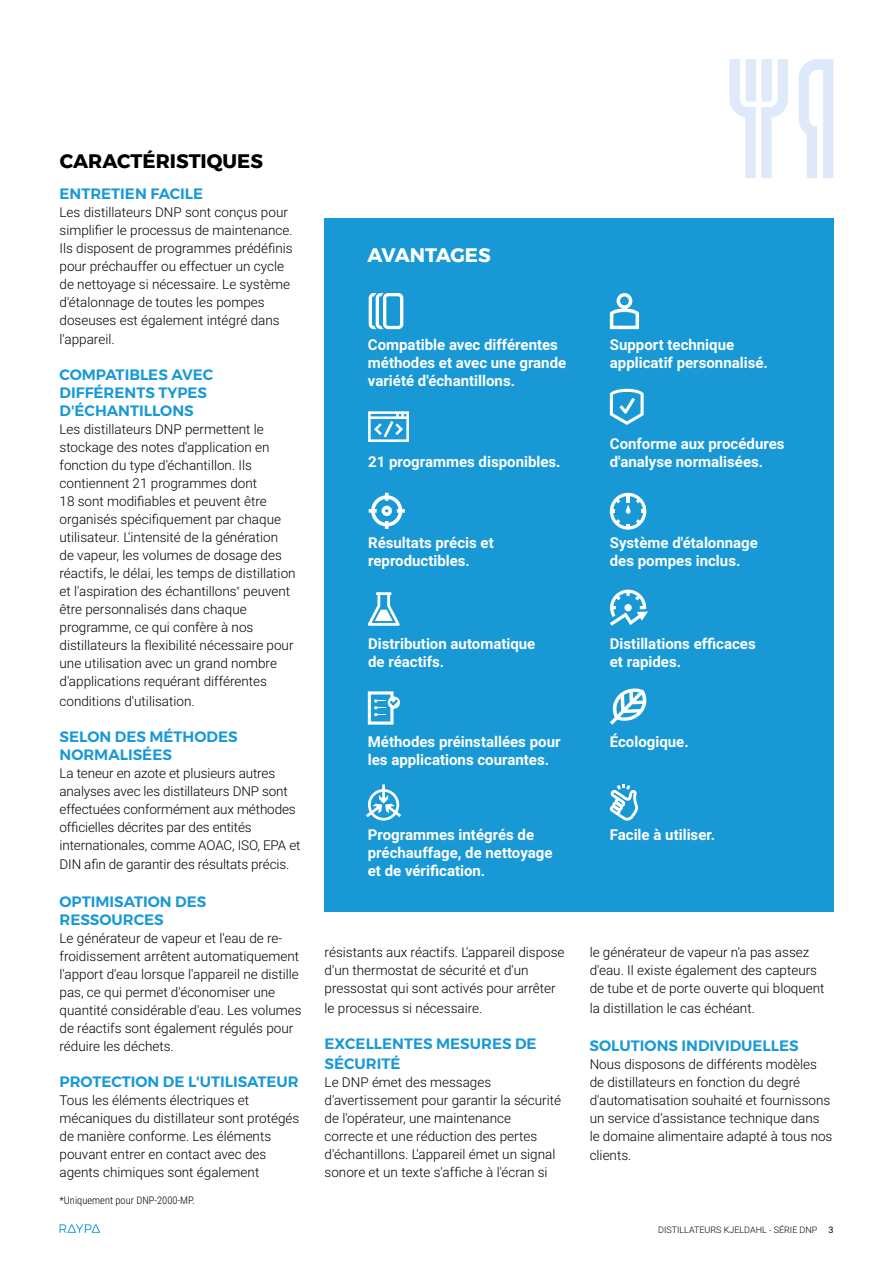
<style>
.page{position:relative;width:893px;height:1263px;background:#fff}
.page>*{position:absolute;margin:0;border:0;box-sizing:border-box;transform-origin:0 0}
.t1{font:700 19.5px "Montserrat";color:#000}
.t2{font:700 19.5px "Montserrat";letter-spacing:-.01em;color:#fff}
.t3{font:700 15px/18px "Roboto";color:#fff}
.t4{font:600 15px/18px "Montserrat";color:#1899d6}
.t5{font:300 13.5px/18px "Roboto";color:#000}
.t6{font:300 10.5px "Roboto Condensed";color:#000}
.t7{font:300 9px "Roboto";color:#000}
.s1{font-weight:400}
</style>
<div class="page">
<svg style="left:60px;top:1224px;width:40px;height:9px"></svg>
<svg style="left:799px;top:59px;width:34px;height:119px"></svg>
<svg style="left:729px;top:59px;width:59px;height:119px"></svg>
<div style="left:324px;top:219px;width:509px;height:693px;background:#1899d6"></div>
<svg style="left:610px;top:784px;width:28px;height:37px"></svg>
<svg style="left:369px;top:293px;width:34px;height:36px"></svg>
<svg style="left:610px;top:688px;width:37px;height:37px"></svg>
<svg style="left:610px;top:590px;width:38px;height:36px"></svg>
<svg style="left:368px;top:411px;width:41px;height:31px"></svg>
<svg style="left:610px;top:293px;width:29px;height:36px"></svg>
<svg style="left:610px;top:389px;width:34px;height:36px"></svg>
<svg style="left:369px;top:493px;width:36px;height:36px"></svg>
<svg style="left:368px;top:691px;width:32px;height:34px"></svg>
<svg style="left:366px;top:784px;width:35px;height:37px"></svg>
<svg style="left:368px;top:592px;width:32px;height:34px"></svg>
<svg style="left:610px;top:493px;width:36px;height:37px"></svg>
<h1 class="t1" style="left:60px;top:145px;width:205px">CARACTÉRISTIQUES</h1>
<p class="t4" style="left:60px;top:184px;width:145px">ENTRETIEN FACILE</p>
<p class="t5" style="left:60px;top:202px;width:235px">Les distillateurs DNP sont conçus pour simplifier le processus de maintenance.<br>Ils disposent de programmes prédéfinis pour préchauffer ou effectuer un cycle de nettoyage si nécessaire. Le système d'étalonnage de toutes les pompes doseuses est également intégré dans</p>
<p class="t5" style="left:60px;top:330px;width:57px">l'appareil.</p>
<p class="t4" style="left:60px;top:366px;width:155px">COMPATIBLES AVEC<br>DIFFÉRENTS TYPES<br>D'ÉCHANTILLONS</p>
<p class="t5" style="left:60px;top:420px;width:238px">Les distillateurs DNP permettent le stockage des notes d'application en fonction du type d'échantillon. Ils contiennent 21 programmes dont<br>18 sont modifiables et peuvent être organisés spécifiquement par chaque utilisateur. L'intensité de la génération de vapeur, les volumes de dosage des réactifs, le délai, les temps de distillation et l'aspiration des échantillons<sup>*</sup> peuvent être personnalisés dans chaque programme, ce qui confère à nos distillateurs la flexibilité nécessaire pour une utilisation avec un grand nombre d'applications requérant différentes</p>
<p class="t5" style="left:60px;top:691px;width:137px">conditions d'utilisation.</p>
<p class="t4" style="left:60px;top:727px;width:180px">SELON DES MÉTHODES<br>NORMALISÉES</p>
<p class="t5" style="left:60px;top:763px;width:242px">La teneur en azote et plusieurs autres analyses avec les distillateurs DNP sont effectuées conformément aux méthodes officielles décrites par des entités internationales, comme AOAC, ISO, EPA et</p>
<p class="t5" style="left:60px;top:855px;width:231px">DIN afin de garantir des résultats précis.</p>
<p class="t4" style="left:60px;top:892px;width:148px">OPTIMISATION DES<br>RESSOURCES</p>
<p class="t5" style="left:60px;top:928px;width:243px">Le générateur de vapeur et l'eau de re&shy;froidissement arrêtent automatiquement l'apport d'eau lorsque l'appareil ne distille pas, ce qui permet d'économiser une quantité considérable d'eau. Les volumes de réactifs sont également régulés pour réduire les déchets.</p>
<p class="t4" style="left:60px;top:1072px;width:241px">PROTECTION DE L'UTILISATEUR</p>
<p class="t5" style="left:60px;top:1090px;width:241px">Tous les éléments électriques et mécaniques du distillateur sont protégés de manière conforme. Les éléments pouvant entrer en contact avec des agents chimiques sont également</p>
<p class="t6" style="left:60px;top:1193px;width:137px">*Uniquement pour DNP-2000-MP.</p>
<h1 class="t2" style="left:368px;top:240px;width:125px">AVANTAGES</h1>
<p class="t3" style="left:368px;top:335px;width:200px">Compatible avec différentes méthodes et avec une grande variété d'échantillons.</p>
<p class="t3" style="left:610px;top:335px;width:160px">Support technique applicatif personnalisé.</p>
<p class="t3" style="left:368px;top:452px;width:194px">21 programmes disponibles.</p>
<p class="t3" style="left:610px;top:434px;width:176px">Conforme aux procédures d'analyse normalisées.</p>
<p class="t3" style="left:368px;top:534px;width:127px">Résultats précis et reproductibles.</p>
<p class="t3" style="left:610px;top:534px;width:150px">Système d'étalonnage des pompes inclus.</p>
<p class="t3" style="left:368px;top:634px;width:169px">Distribution automatique de réactifs.</p>
<p class="t3" style="left:610px;top:634px;width:147px">Distillations efficaces et rapides.</p>
<p class="t3" style="left:368px;top:732px;width:194px">Méthodes préinstallées pour les applications courantes.</p>
<p class="t3" style="left:610px;top:732px;width:80px">Écologique.</p>
<p class="t3" style="left:368px;top:825px;width:186px">Programmes intégrés de préchauffage, de nettoyage et de vérification.</p>
<p class="t3" style="left:610px;top:825px;width:107px">Facile à utiliser.</p>
<p class="t5" style="left:325px;top:943px;width:241px">résistants aux réactifs. L'appareil dispose d'un thermostat de sécurité et d'un pressostat qui sont activés pour arrêter</p>
<p class="t5" style="left:325px;top:999px;width:159px">le processus si nécessaire.</p>
<p class="t4" style="left:325px;top:1034px;width:214px;line-height:19.5px">EXCELLENTES MESURES DE<br>SÉCURITÉ</p>
<p class="t5" style="left:325px;top:1072px;width:238px">Le DNP émet des messages d'avertissement pour garantir la sécurité de l'opérateur, une maintenance correcte et une réduction des pertes d'échantillons. L'appareil émet un signal sonore et un texte s'affiche à l'écran si</p>
<p class="t5" style="left:590px;top:943px;width:236px">le générateur de vapeur n'a pas assez d'eau. Il existe également des capteurs de tube et de porte ouverte qui bloquent</p>
<p class="t5" style="left:590px;top:999px;width:167px">la distillation le cas échéant.</p>
<p class="t4" style="left:590px;top:1036px;width:211px">SOLUTIONS INDIVIDUELLES</p>
<p class="t5" style="left:590px;top:1054px;width:244px">Nous disposons de différents modèles de distillateurs en fonction du degré d'automatisation souhaité et fournissons un service d'assistance technique dans le domaine alimentaire adapté à tous nos</p>
<p class="t5" style="left:590px;top:1146px;width:43px">clients.</p>
<p class="t7" style="left:658px;top:1224px;width:177px">DISTILLATEURS KJELDAHL - SÉRIE DNP <span class="s1">3</span></p>
</div>
